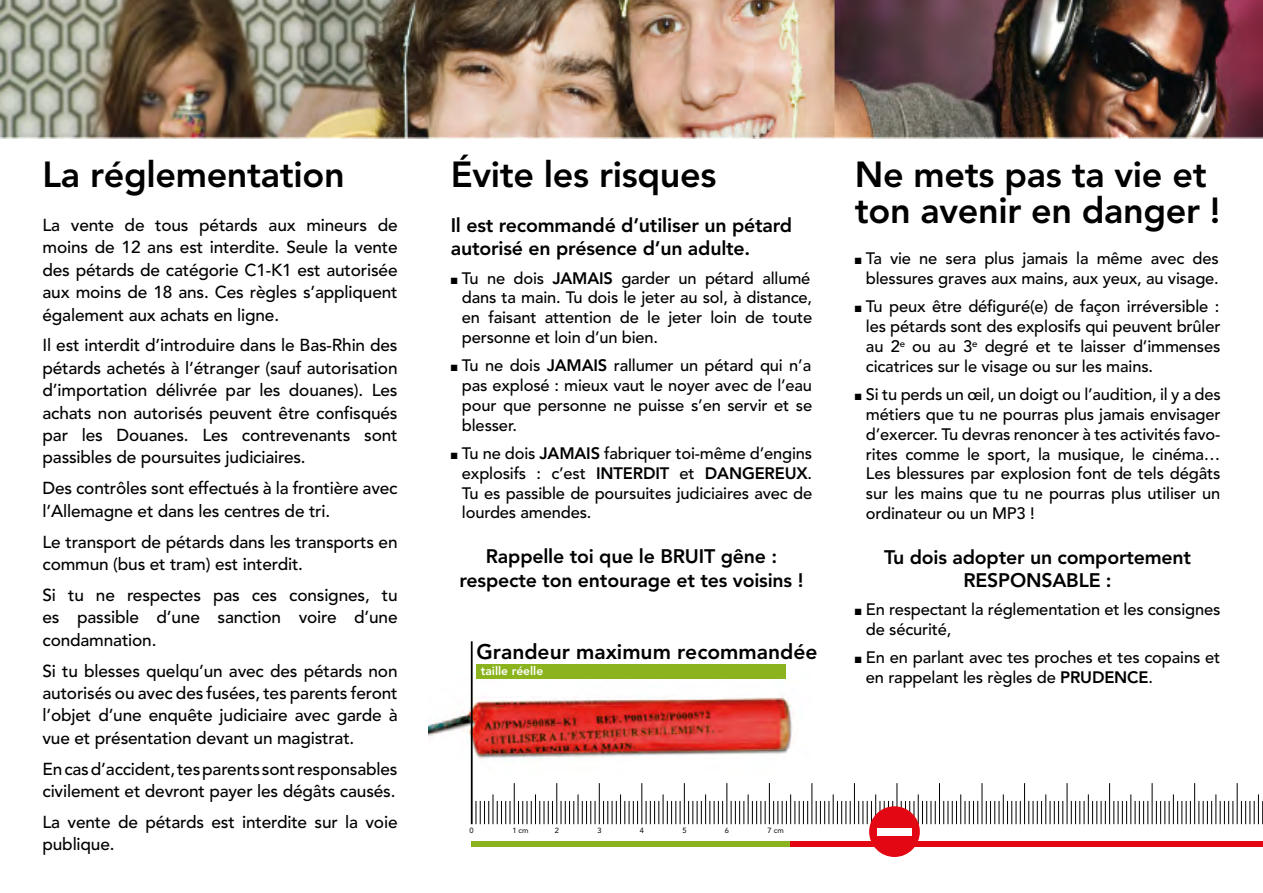
<style>
.page{position:relative;width:1263px;height:893px;background:#fff}
.page>*{position:absolute;margin:0;border:0;box-sizing:border-box;transform-origin:0 0}
.t1{font:800 36px/36px "Avenir";letter-spacing:-.01em;color:#000}
.t2{font:800 21px "Avenir";color:#000}
.t3{font:800 19.5px/23.4px "Avenir";letter-spacing:-.01em;color:#000;text-align:center}
.t4{font:500 17.25px/22.4px "Avenir";letter-spacing:-.01em;color:#000;text-align:justify}
.t5{font:500 16.5px/19.8px "Avenir";letter-spacing:-.01em;color:#000;text-align:justify}
.t6{font:800 12px "Avenir";color:#fff}
.t7{font:7.5px "Avenir";color:#000}
.s1{font-weight:800}
</style>
<div class="page">
<img style="left:0;top:0;width:1263px;height:138px">
<img style="left:428px;top:672px;width:365px;height:104px">
<hr style="left:471px;top:641px;width:2px;height:183px;background:#000">
<svg style="left:476px;top:801px;width:13px;height:23px"></svg>
<hr style="left:493px;top:794px;width:1px;height:30px;background:#000">
<svg style="left:497px;top:801px;width:14px;height:23px"></svg>
<hr style="left:514px;top:783px;width:1px;height:41px;background:#000">
<svg style="left:518px;top:801px;width:14px;height:23px"></svg>
<hr style="left:535px;top:794px;width:1px;height:30px;background:#000">
<svg style="left:539px;top:801px;width:14px;height:23px"></svg>
<hr style="left:556px;top:783px;width:1px;height:41px;background:#000">
<svg style="left:561px;top:801px;width:13px;height:23px"></svg>
<hr style="left:578px;top:794px;width:1px;height:30px;background:#000">
<svg style="left:582px;top:801px;width:14px;height:23px"></svg>
<hr style="left:599px;top:783px;width:1px;height:41px;background:#000">
<svg style="left:603px;top:801px;width:14px;height:23px"></svg>
<hr style="left:620px;top:794px;width:1px;height:30px;background:#000">
<svg style="left:624px;top:801px;width:14px;height:23px"></svg>
<hr style="left:641px;top:783px;width:1px;height:41px;background:#000">
<svg style="left:646px;top:801px;width:13px;height:23px"></svg>
<hr style="left:663px;top:794px;width:1px;height:30px;background:#000">
<svg style="left:667px;top:801px;width:14px;height:23px"></svg>
<hr style="left:684px;top:783px;width:1px;height:41px;background:#000">
<svg style="left:688px;top:801px;width:14px;height:23px"></svg>
<hr style="left:705px;top:794px;width:1px;height:30px;background:#000">
<svg style="left:710px;top:801px;width:13px;height:23px"></svg>
<hr style="left:726px;top:783px;width:1px;height:41px;background:#000">
<svg style="left:731px;top:801px;width:14px;height:23px"></svg>
<hr style="left:748px;top:794px;width:1px;height:30px;background:#000">
<svg style="left:752px;top:801px;width:14px;height:23px"></svg>
<hr style="left:769px;top:783px;width:1px;height:41px;background:#000">
<hr style="left:811px;top:783px;width:1px;height:41px;background:#000">
<svg style="left:773px;top:801px;width:14px;height:23px"></svg>
<hr style="left:790px;top:794px;width:1px;height:30px;background:#000">
<svg style="left:795px;top:801px;width:13px;height:23px"></svg>
<hr style="left:854px;top:783px;width:1px;height:41px;background:#000">
<svg style="left:816px;top:801px;width:14px;height:23px"></svg>
<hr style="left:833px;top:794px;width:1px;height:30px;background:#000">
<svg style="left:837px;top:801px;width:14px;height:23px"></svg>
<hr style="left:896px;top:783px;width:1px;height:41px;background:#000">
<svg style="left:858px;top:801px;width:14px;height:23px"></svg>
<hr style="left:875px;top:794px;width:1px;height:30px;background:#000">
<svg style="left:880px;top:801px;width:13px;height:9px"></svg>
<hr style="left:939px;top:783px;width:1px;height:41px;background:#000">
<svg style="left:901px;top:801px;width:14px;height:15px"></svg>
<hr style="left:918px;top:794px;width:1px;height:30px;background:#000">
<svg style="left:922px;top:801px;width:14px;height:23px"></svg>
<hr style="left:981px;top:783px;width:1px;height:41px;background:#000">
<svg style="left:943px;top:801px;width:14px;height:23px"></svg>
<hr style="left:960px;top:794px;width:1px;height:30px;background:#000">
<svg style="left:965px;top:801px;width:13px;height:23px"></svg>
<hr style="left:1024px;top:783px;width:1px;height:41px;background:#000">
<svg style="left:986px;top:801px;width:14px;height:23px"></svg>
<hr style="left:1003px;top:794px;width:1px;height:30px;background:#000">
<svg style="left:1007px;top:801px;width:14px;height:23px"></svg>
<hr style="left:1066px;top:783px;width:1px;height:41px;background:#000">
<svg style="left:1028px;top:801px;width:14px;height:23px"></svg>
<hr style="left:1045px;top:794px;width:1px;height:30px;background:#000">
<svg style="left:1050px;top:801px;width:13px;height:23px"></svg>
<hr style="left:1109px;top:783px;width:1px;height:41px;background:#000">
<svg style="left:1071px;top:801px;width:14px;height:23px"></svg>
<hr style="left:1088px;top:794px;width:1px;height:30px;background:#000">
<svg style="left:1092px;top:801px;width:14px;height:23px"></svg>
<hr style="left:1152px;top:783px;width:1px;height:41px;background:#000">
<svg style="left:1113px;top:801px;width:14px;height:23px"></svg>
<hr style="left:1130px;top:794px;width:1px;height:30px;background:#000">
<svg style="left:1135px;top:801px;width:13px;height:23px"></svg>
<hr style="left:1194px;top:783px;width:1px;height:41px;background:#000">
<svg style="left:1156px;top:801px;width:14px;height:23px"></svg>
<hr style="left:1173px;top:794px;width:1px;height:30px;background:#000">
<svg style="left:1177px;top:801px;width:14px;height:23px"></svg>
<hr style="left:1237px;top:783px;width:1px;height:41px;background:#000">
<svg style="left:1198px;top:801px;width:14px;height:23px"></svg>
<hr style="left:1216px;top:794px;width:1px;height:30px;background:#000">
<svg style="left:1220px;top:801px;width:14px;height:23px"></svg>
<svg style="left:1241px;top:801px;width:14px;height:23px"></svg>
<hr style="left:1258px;top:794px;width:1px;height:30px;background:#000">
<svg style="left:1262px;top:801px;width:1px;height:23px"></svg>
<div style="left:476px;top:664px;width:309px;height:14px;background:#8ab31d"></div>
<div style="left:471px;top:841px;width:319px;height:6px;background:#8ab31d"></div>
<div style="left:791px;top:841px;width:472px;height:6px;background:#e30613"></div>
<div style="left:869px;top:806px;width:51px;height:51px;background:#e30613;border-radius:50%"></div>
<div style="left:877px;top:828px;width:34px;height:8px;background:#fff"></div>
<h1 class="t1" style="left:43px;top:157px;width:304px">La réglementation</h1>
<p class="t4" style="left:43px;top:214px;width:357px">La vente de tous pétards aux mineurs de moins de 12 ans est interdite. Seule la vente des pétards de catégorie C1-K1 est autorisée aux moins de 18 ans. Ces règles s’appliquent également aux achats en ligne.</p>
<p class="t4" style="left:43px;top:335px;width:357px">Il est interdit d’introduire dans le Bas-Rhin des pétards achetés à l’étranger (sauf autorisation d’importation délivrée par les douanes). Les achats non autorisés peuvent être confisqués par les Douanes. Les contrevenants sont passibles de poursuites judiciaires.</p>
<p class="t4" style="left:43px;top:478px;width:357px">Des contrôles sont effectués à la frontière avec l’Allemagne et dans les centres de tri.</p>
<p class="t4" style="left:43px;top:531px;width:357px">Le transport de pétards dans les transports en commun (bus et tram) est interdit.</p>
<p class="t4" style="left:43px;top:584px;width:357px">Si tu ne respectes pas ces consignes, tu es passible d’une sanction voire d’une condamnation.</p>
<p class="t4" style="left:43px;top:660px;width:357px">Si tu blesses quelqu’un avec des pétards non autorisés ou avec des fusées, tes parents feront l’objet d’une enquête judiciaire avec garde à vue et présentation devant un magistrat.</p>
<p class="t4" style="left:43px;top:758px;width:357px">En cas d’accident, tes parents sont responsables civilement et devront payer les dégâts causés.</p>
<p class="t4" style="left:43px;top:811px;width:357px">La vente de pétards est interdite sur la voie publique.</p>
<h1 class="t1" style="left:451px;top:157px;width:267px">Évite les risques</h1>
<p class="t3" style="left:451px;top:214px;width:343px;text-align:left">Il est recommandé d’utiliser un pétard autorisé en présence d’un adulte.</p>
<p class="t5" style="left:462px;top:268px;width:352px;text-indent:-11px">■ Tu ne dois <span class="s1">JAMAIS</span> garder un pétard allumé dans ta main. Tu dois le jeter au sol, à distance, en faisant attention de le jeter loin de toute personne et loin d’un bien.</p>
<p class="t5" style="left:462px;top:356px;width:352px;text-indent:-11px">■ Tu ne dois <span class="s1">JAMAIS</span> rallumer un pétard qui n’a pas explosé : mieux vaut le noyer avec de l’eau pour que personne ne puisse s’en servir et se blesser.--</p>
<p class="t5" style="left:462px;top:444px;width:352px;text-indent:-11px">■ Tu ne dois <span class="s1">JAMAIS</span> fabriquer toi-même d’engins explosifs : c’est <span class="s1">INTERDIT</span> et <span class="s1">DANGEREUX</span>.<br>Tu es passible de poursuites judiciaires avec de lourdes amendes.</p>
<p class="t3" style="left:459px;top:545px;width:345px">Rappelle toi que le BRUIT gêne : respecte ton entourage et tes voisins !</p>
<p class="t2" style="left:477px;top:639px;width:342px">Grandeur maximum recommandée</p>
<p class="t6" style="left:481px;top:664px;width:64px">taille réelle</p>
<h1 class="t1" style="left:855px;top:157px;width:367px">Ne mets pas ta vie et ton avenir en danger !</h1>
<p class="t5" style="left:855px;top:249px;width:366px;text-align:right">■ Ta vie ne sera plus jamais la même avec des blessures graves aux mains, aux yeux, au visage.</p>
<p class="t5" style="left:866px;top:297px;width:356px;text-indent:-11px">■ Tu peux être défiguré(e) de façon irréversible : les pétards sont des explosifs qui peuvent brûler au 2<sup>e</sup> ou au 3<sup>e</sup> degré et te laisser d’immenses cicatrices sur le visage ou sur les mains.</p>
<p class="t5" style="left:866px;top:385px;width:356px;text-indent:-11px">■ Si tu perds un œil, un doigt ou l’audition, il y a des métiers que tu ne pourras plus jamais envisager d’exercer. Tu devras renoncer à tes activités favo&shy;rites comme le sport, la musique, le cinéma… Les blessures par explosion font de tels dégâts sur les mains que tu ne pourras plus utiliser un ordinateur ou un MP3 !</p>
<p class="t3" style="left:884px;top:545px;width:309px">Tu dois adopter un comportement<br>RESPONSABLE :</p>
<p class="t5" style="left:866px;top:600px;width:356px;text-indent:-11px">■ En respectant la réglementation et les consignes de sécurité,</p>
<p class="t5" style="left:866px;top:648px;width:356px;text-indent:-11px">■ En en parlant avec tes proches et tes copains et en rappelant les règles de <span class="s1">PRUDENCE</span>.</p>
<p class="t7" style="left:469px;top:826px;width:6px">0</p>
<p class="t7" style="left:512px;top:826px;width:18px">1 cm</p>
<p class="t7" style="left:555px;top:826px;width:6px">2</p>
<p class="t7" style="left:597px;top:826px;width:6px">3</p>
<p class="t7" style="left:640px;top:826px;width:6px">4</p>
<p class="t7" style="left:682px;top:826px;width:6px">5</p>
<p class="t7" style="left:725px;top:826px;width:6px">6</p>
<p class="t7" style="left:767px;top:826px;width:18px">7 cm</p>
</div>
